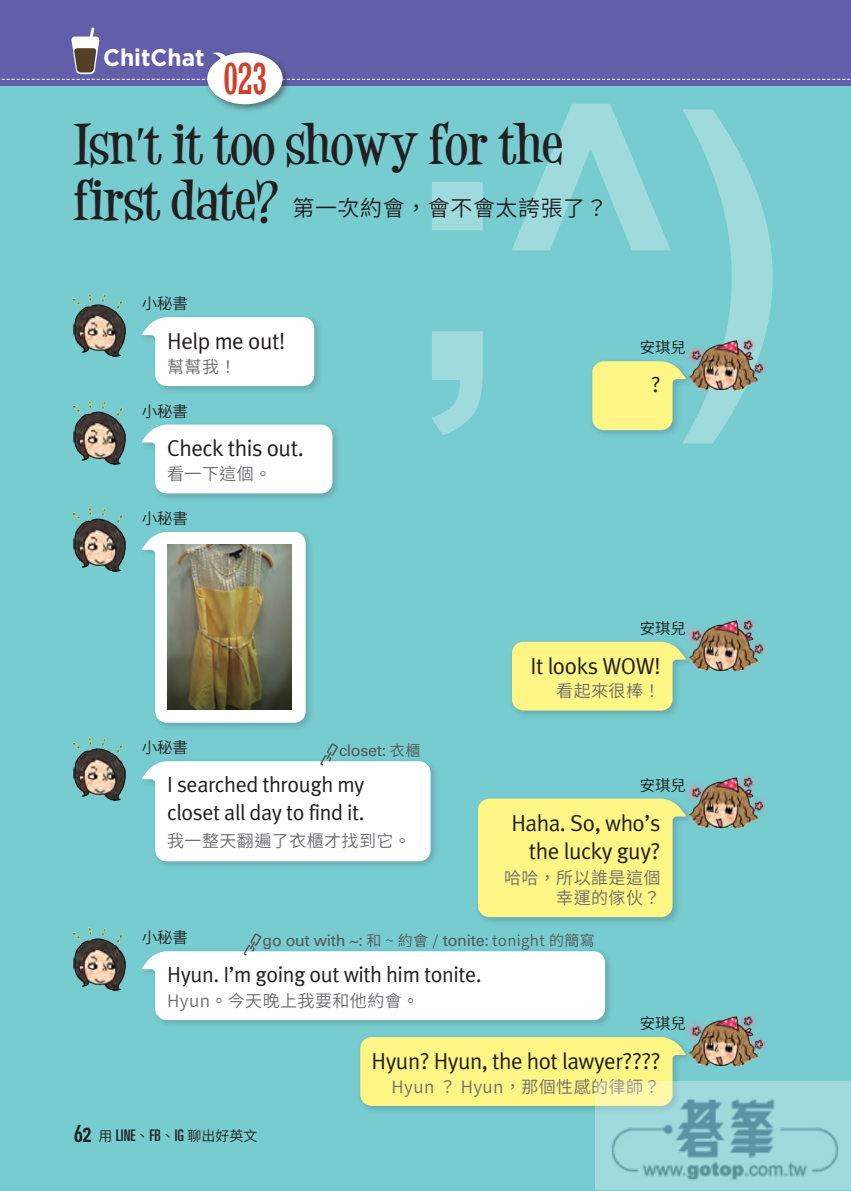
<style>
.page{position:relative;width:851px;height:1191px;background:#fff}
.page>*{position:absolute;margin:0;border:0;box-sizing:border-box;transform-origin:0 0}
.t1{font:700 44px "Desigers";color:#231f20}
.t2{font:condensed 42px "Rockwell";color:#d23f2a}
.t3{font:700 24px "Gotham";color:#fff;scale:.95 1}
.t4{font:23px/28px "Meta Plus Normal";letter-spacing:-.02em;color:#231f20;text-align:right}
.t5{font:22px/28px "Meta Plus Normal";letter-spacing:-.02em;color:#231f20}
.t6{font:22px "Source Han Sans TC";letter-spacing:.025em;color:#231f20}
.t7{font:17px/20px "Source Han Sans TC";letter-spacing:.025em;color:#6c6d70;text-align:right}
.t8{font:16px "Univers LT Std";letter-spacing:-.02em;color:#57585a}
.t9{font:15.4px "Source Han Sans TC";color:#231f20}
.t10{font:14px "Source Han Sans TC";color:#231f20}
.s1{font-family:"Desigers";font-weight:700;font-size:44px}
.s2{font-family:"Source Han Sans TC";font-size:15px}
.s3{font-family:"DIN Cond Bold Alternate";font-size:24px}
.s4{font-family:"Univers LT Std";font-stretch:ultra-condensed;font-size:16px}
</style>
<div class="page">
<hr style="left:850px;top:0;width:1px;height:1191px;background:#77ccd0">
<div style="left:0;top:0;width:850px;height:1191px;background:#77ccd0"></div>
<svg style="left:431px;top:104px;width:341px;height:339px"></svg>
<div style="left:0;top:0;width:850px;height:85px;background:#625ea9"></div>
<div style="left:204px;top:49px;width:87px;height:64px;background:#231f20;opacity:.5"></div>
<svg style="left:0;top:27px;width:850px;height:77px"></svg>
<img style="left:74px;top:293px;width:51px;height:63px">
<div style="left:139px;top:314px;width:184px;height:81px;background:#231f20;opacity:.2"></div>
<svg style="left:141px;top:317px;width:173px;height:69px;background:#f3fafa"></svg>
<img style="left:74px;top:400px;width:51px;height:64px">
<div style="left:139px;top:421px;width:202px;height:81px;background:#231f20;opacity:.2"></div>
<svg style="left:141px;top:424px;width:191px;height:69px;background:#f4fafb"></svg>
<img style="left:74px;top:508px;width:51px;height:63px">
<div style="left:139px;top:529px;width:176px;height:203px;background:#231f20;opacity:.2"></div>
<svg style="left:141px;top:532px;width:164px;height:190px"></svg>
<img style="left:74px;top:737px;width:51px;height:63px">
<div style="left:139px;top:758px;width:300px;height:112px;background:#231f20;opacity:.2"></div>
<svg style="left:141px;top:743px;width:289px;height:118px"></svg>
<img style="left:74px;top:927px;width:51px;height:63px">
<div style="left:139px;top:948px;width:474px;height:80px;background:#231f20;opacity:.2"></div>
<svg style="left:141px;top:933px;width:464px;height:87px"></svg>
<img style="left:681px;top:333px;width:87px;height:58px">
<div style="left:588px;top:358px;width:106px;height:81px;background:#231f20;opacity:.2"></div>
<svg style="left:592px;top:361px;width:94px;height:69px;background:#eaee8e"></svg>
<img style="left:687px;top:618px;width:79px;height:53px">
<div style="left:508px;top:638px;width:186px;height:81px;background:#231f20;opacity:.2"></div>
<svg style="left:512px;top:641px;width:174px;height:69px;background:#f3f18a"></svg>
<img style="left:687px;top:775px;width:79px;height:53px">
<div style="left:474px;top:795px;width:220px;height:130px;background:#231f20;opacity:.2"></div>
<svg style="left:478px;top:798px;width:208px;height:119px;background:#f5f289"></svg>
<img style="left:687px;top:1014px;width:79px;height:52px">
<div style="left:356px;top:1034px;width:338px;height:80px;background:#231f20;opacity:.2"></div>
<div style="left:360px;top:1037px;width:326px;height:69px;background:#fff685"></div>
<img style="left:168px;top:544px;width:123px;height:165px">
<svg style="left:849px;top:1081px;width:2px;height:109px"></svg>
<img style="left:595px;top:1081px;width:255px;height:108px">
<p class="t3" style="left:103px;top:43px;width:108px">ChitChat</p>
<h2 class="t2" style="left:223px;top:55px;width:46px">023</h2>
<h1 class="t1" style="left:74px;top:112px;width:490px">Isn’t it too showy for the</h1>
<p class="t6" style="left:74px;top:195px;width:535px"><span class="s1">first date?</span> 第一次約會，會不會太誇張了？</p>
<p class="t9" style="left:142px;top:295px;width:48px">小秘書</p>
<p class="t4" style="left:167px;top:327px;width:120px">Help me out!</p>
<p class="t7" style="left:167px;top:357px;width:71px">幫幫我！</p>
<p class="t9" style="left:142px;top:402px;width:48px">小秘書</p>
<p class="t4" style="left:167px;top:434px;width:138px">Check this out.</p>
<p class="t7" style="left:167px;top:464px;width:106px">看一下這個。</p>
<p class="t9" style="left:142px;top:509px;width:48px">小秘書</p>
<p class="t9" style="left:639px;top:339px;width:48px">安琪兒</p>
<p class="t5" style="left:651px;top:370px;width:11px">?</p>
<p class="t9" style="left:142px;top:739px;width:48px">小秘書</p>
<p class="t5" style="left:167px;top:770px;width:199px">I searched through my closet all day to find it.</p>
<p class="t7" style="left:167px;top:831px;width:245px">我一整天翻遍了衣櫃才找到它。</p>
<p class="t8" style="left:339px;top:741px;width:83px">closet: <span class="s2">衣櫃</span></p>
<p class="t9" style="left:639px;top:619px;width:48px">安琪兒</p>
<p class="t4" style="left:530px;top:651px;width:132px">It looks WOW!</p>
<p class="t7" style="left:556px;top:681px;width:106px">看起來很棒！</p>
<p class="t9" style="left:639px;top:776px;width:48px">安琪兒</p>
<p class="t4" style="left:511px;top:808px;width:151px">Haha. So, who’s the lucky guy?</p>
<p class="t7" style="left:504px;top:868px;width:158px">哈哈，所以誰是這個幸運的傢伙？</p>
<p class="t9" style="left:142px;top:929px;width:48px">小秘書</p>
<p class="t5" style="left:167px;top:960px;width:316px">Hyun. I’m going out with him tonite.</p>
<p class="t7" style="left:167px;top:990px;width:253px">Hyun。今天晚上我要和他約會。</p>
<p class="t8" style="left:262px;top:930px;width:333px">go out with ~: <span class="s2">和 ~ 約會 /</span> tonite: <span class="s2">tonight 的簡寫</span></p>
<p class="t10" style="left:74px;top:1127px;width:185px"><span class="s3">62</span> 用 <span class="s4">LINE</span>、<span class="s4">FB</span>、<span class="s4">IG</span> 聊出好英文</p>
<p class="t9" style="left:639px;top:1014px;width:48px">安琪兒</p>
<p class="t4" style="left:371px;top:1046px;width:290px">Hyun? Hyun, the hot lawyer????</p>
<p class="t7" style="left:391px;top:1076px;width:270px">Hyun ？ Hyun，那個性感的律師？</p>
</div>
